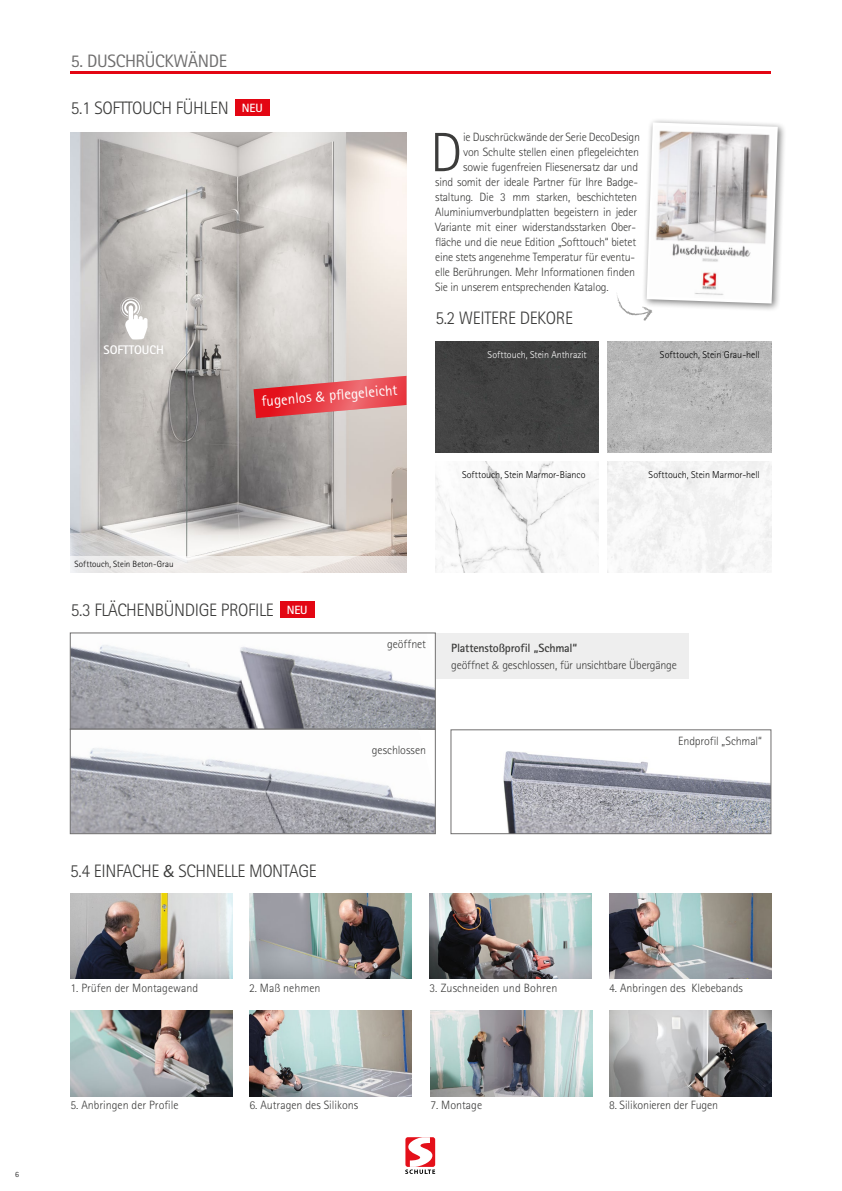
<style>
.page{position:relative;width:842px;height:1191px;background:#fff}
.page>*{position:absolute;margin:0;border:0;box-sizing:border-box;transform-origin:0 0}
.t1{font:300 55.5px "Rotis Sans Serif Std";color:#3c3c3b}
.t2{font:300 18px "Rotis Sans Serif Std";letter-spacing:-.02em;color:#3c3c3b}
.t3{font:18px "Rotis Sans Serif Std";letter-spacing:-.02em;color:#706f6f}
.t4{font:15px "Rotis Sans Serif Std";color:#fff}
.t5{font:700 12.5px "Rotis Sans Serif Std";color:#fff}
.t6{font:300 12px/17px "Rotis Sans Serif Std";letter-spacing:-.02em;color:#3c3c3b}
.t7{font:300 12px "Rotis Sans Serif Std";color:#3c3c3b}
.t8{font:300 12px "Rotis Sans Serif Std";letter-spacing:.01em;color:#3c3c3b}
.t9{font:700 12px "Rotis Sans Serif Std";color:#fff}
.t10{font:300 10px "Rotis Sans Serif Std";color:#000}
.t11{font:300 10px "Rotis Sans Serif Std";color:#fff}
.t12{font:300 9px "Rotis Sans Serif Std";letter-spacing:.005em;color:#000}
.t13{font:300 8px "Rotis Sans Serif Std";color:#000}
.s1{font-size:18.4px}
.s2{font-weight:700;font-size:12px;color:#fff}
.s3{font-family:"Casto"}
.s4{font-weight:700}
.s5{font-family:"Casto";font-weight:400}
</style>
<div class="page">
<hr style="left:71px;top:71px;width:700px;height:2px;background:#e30613">
<div style="left:429px;top:633px;width:260px;height:45px;background:#eee"></div>
<svg style="left:405px;top:1137px;width:30px;height:37px"></svg>
<img style="left:70px;top:133px;width:336px;height:423px">
<img style="left:503px;top:751px;width:266px;height:80px">
<img style="left:72px;top:635px;width:361px;height:196px">
<div style="left:70px;top:633px;width:365px;height:96px;border:1px solid #706f6f"></div>
<div style="left:70px;top:729px;width:365px;height:104px;border:1px solid #706f6f"></div>
<svg style="left:254px;top:376px;width:152px;height:42px;background:#dd6569"></svg>
<svg style="left:120px;top:297px;width:28px;height:42px"></svg>
<div style="left:435px;top:341px;width:164px;height:111px;background:#424242"></div>
<img style="left:435px;top:462px;width:164px;height:110px">
<img style="left:608px;top:341px;width:163px;height:111px">
<img style="left:249px;top:893px;width:162px;height:85px">
<img style="left:70px;top:893px;width:163px;height:85px">
<img style="left:609px;top:893px;width:162px;height:85px">
<img style="left:429px;top:893px;width:162px;height:85px">
<img style="left:249px;top:1011px;width:162px;height:85px">
<img style="left:70px;top:1011px;width:162px;height:85px">
<img style="left:430px;top:1011px;width:162px;height:85px">
<img style="left:609px;top:1011px;width:162px;height:85px">
<div style="left:235px;top:100px;width:34px;height:16px;background:#e30613"></div>
<svg style="left:70px;top:556px;width:337px;height:16px;background:#ece8e6"></svg>
<div style="left:280px;top:601px;width:34px;height:17px;background:#e30613"></div>
<div style="left:642px;top:118px;width:144px;height:194px;background:#000;opacity:.5"></div>
<svg style="left:617px;top:122px;width:161px;height:199px"></svg>
<p class="t13" style="left:15px;top:1169px;width:5px">6</p>
<h2 class="t3" style="left:71px;top:50px;width:158px">5. DUSCHRÜCKWÄNDE</h2>
<h2 class="t2" style="left:71px;top:98px;width:193px"><span class="s1">5.1</span> SOFTTOUCH FÜHLEN <span class="s2">NEU</span></h2>
<p class="t5" style="left:103px;top:342px;width:62px">SOFTTOUCH</p>
<p class="t4" style="left:261px;top:392px;width:138px;rotate:-5deg">fugenlos <span class="s3">&amp;</span> pfl egeleicht</p>
<h1 class="t1" style="left:430px;top:121px;width:33px">D</h1>
<p class="t6" style="left:463px;top:129px;width:178px">ie Duschrückwände der Serie DecoDesign</p>
<p class="t6" style="left:463px;top:144px;width:177px">von Schulte stellen einen pflegeleichten</p>
<p class="t6" style="left:463px;top:159px;width:176px">sowie fugenfreien Fliesenersatz dar und</p>
<p class="t6" style="left:435px;top:174px;width:205px">sind somit der ideale Partner für Ihre Badge-</p>
<p class="t6" style="left:435px;top:189px;width:204px">staltung. Die 3 mm starken, beschichteten</p>
<p class="t6" style="left:435px;top:204px;width:204px">Aluminiumverbundplatten begeistern in jeder</p>
<p class="t6" style="left:435px;top:219px;width:202px">Variante mit einer widerstandsstarken Ober-</p>
<p class="t6" style="left:435px;top:234px;width:202px">fläche und die neue Edition „Softtouch“ bietet</p>
<p class="t6" style="left:435px;top:249px;width:202px">eine stets angenehme Temperatur für eventu-</p>
<p class="t6" style="left:435px;top:264px;width:201px">elle Berührungen. Mehr Informationen finden</p>
<p class="t6" style="left:435px;top:279px;width:175px">Sie in unserem entsprechenden Katalog.</p>
<h2 class="t2" style="left:435px;top:307px;width:139px"><span class="s1">5.2</span> WEITERE DEKORE</h2>
<p class="t11" style="left:488px;top:349px;width:101px">Softtouch, Stein Anthrazit</p>
<p class="t10" style="left:660px;top:349px;width:101px">Softtouch, Stein Grau-hell</p>
<p class="t10" style="left:462px;top:468px;width:125px">Softtouch, Stein Marmor-Bianco</p>
<p class="t10" style="left:649px;top:468px;width:113px">Softtouch, Stein Marmor-hell</p>
<p class="t12" style="left:75px;top:559px;width:100px">Softtouch, Stein Beton-Grau</p>
<h2 class="t2" style="left:71px;top:599px;width:204px"><span class="s1">5.3</span> FLÄCHENBÜNDIGE PROFILE</h2>
<p class="t9" style="left:287px;top:602px;width:22px">NEU</p>
<p class="t6" style="left:387px;top:635px;width:40px">geöffnet</p>
<p class="t6" style="left:451px;top:639px;width:227px"><span class="s4">Plattenstoßprofil „Schmal“<br></span>geöffnet <span class="s3">&amp;</span> geschlossen, für unsichtbare Übergänge</p>
<p class="t6" style="left:372px;top:741px;width:56px">geschlossen</p>
<p class="t6" style="left:678px;top:732px;width:85px">Endprofil „Schmal“</p>
<h2 class="t2" style="left:70px;top:861px;width:248px"><span class="s1">5.4</span> EINFACHE <span class="s5">&amp;</span> SCHNELLE MONTAGE</h2>
<p class="t7" style="left:70px;top:980px;width:129px">1. Prüfen der Montagewand</p>
<p class="t7" style="left:249px;top:980px;width:73px">2. Maß nehmen</p>
<p class="t8" style="left:429px;top:980px;width:129px">3. Zuschneiden und Bohren</p>
<p class="t7" style="left:609px;top:980px;width:135px">4. Anbringen des Klebebands</p>
<p class="t7" style="left:70px;top:1098px;width:109px">5. Anbringen der Profile</p>
<p class="t7" style="left:249px;top:1098px;width:110px">6. Autragen des Silikons</p>
<p class="t7" style="left:430px;top:1098px;width:53px">7. Montage</p>
<p class="t6" style="left:609px;top:1097px;width:111px">8. Silikonieren der Fugen</p>
</div>
